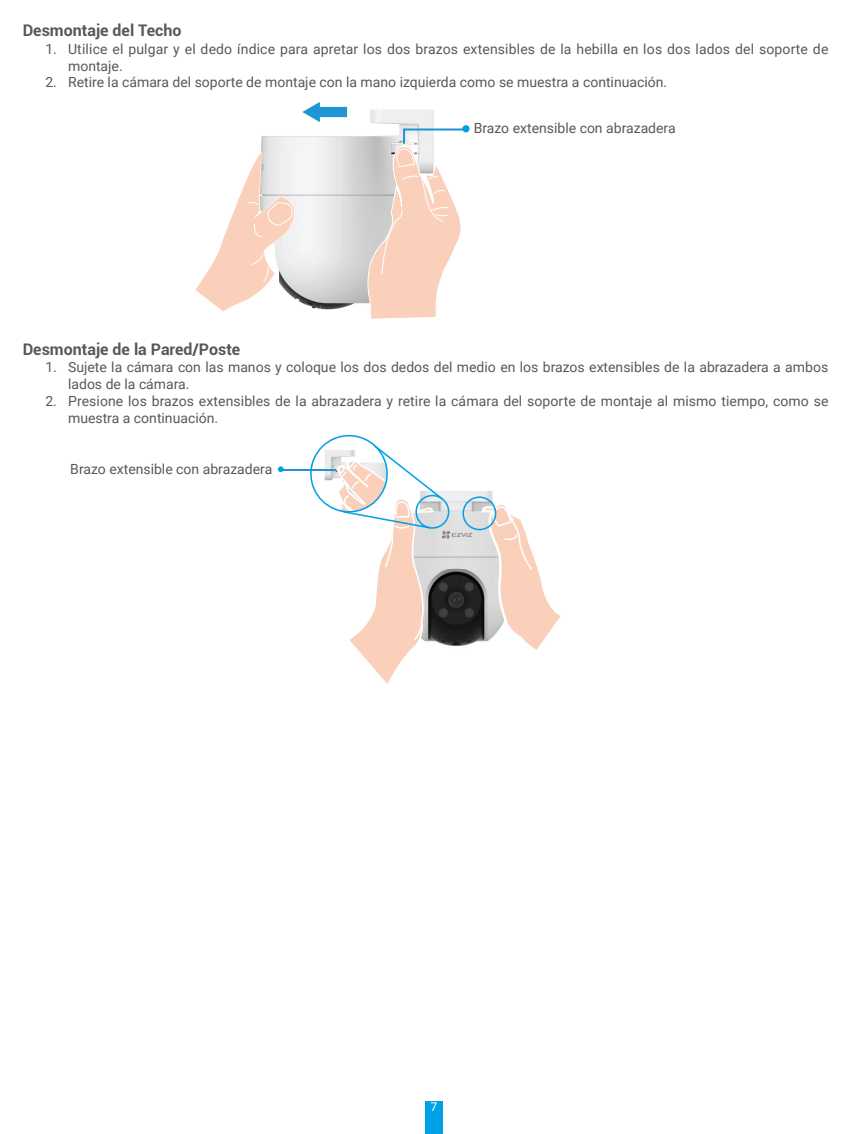
<style>
.page{position:relative;width:851px;height:1134px;background:#fff}
.page>*{position:absolute;margin:0;border:0;box-sizing:border-box;transform-origin:0 0}
.t1{font:700 16px "Roboto";color:#595857}
.t2{font:14px/16.8px "Roboto";color:#595857}
.t3{font:12px "Roboto";color:#fff}
</style>
<div class="page">
<div style="left:425px;top:1101px;width:17px;height:33px;background:#00a1e9"></div>
<img style="left:261px;top:107px;width:173px;height:203px">
<svg style="left:365px;top:128px;width:101px;height:191px"></svg>
<div style="left:462px;top:125px;width:7px;height:7px;background:#00a1e9;border-radius:50%"></div>
<svg style="left:195px;top:151px;width:102px;height:161px"></svg>
<svg style="left:302px;top:102px;width:45px;height:20px"></svg>
<img style="left:449px;top:491px;width:44px;height:156px">
<svg style="left:310px;top:435px;width:139px;height:249px"></svg>
<hr style="left:282px;top:469px;width:53px;height:1px;background:#1f95d4">
<svg style="left:278px;top:466px;width:6px;height:6px"></svg>
<svg style="left:462px;top:496px;width:99px;height:154px"></svg>
<p class="t1" style="left:23px;top:19px;width:160px">Desmontaje del Techo</p>
<p class="t2" style="left:68px;top:40px;width:761px;text-indent:-23px">1. Utilice el pulgar y el dedo índice para apretar los dos brazos extensibles de la hebilla en los dos lados del soporte de montaje.</p>
<p class="t2" style="left:45px;top:74px;width:623px">2. Retire la cámara del soporte de montaje con la mano izquierda como se muestra a continuación.</p>
<p class="t2" style="left:473px;top:119px;width:203px">Brazo extensible con abrazadera</p>
<p class="t1" style="left:23px;top:338px;width:219px">Desmontaje de la Pared/Poste</p>
<p class="t2" style="left:68px;top:359px;width:761px;text-indent:-23px">1. Sujete la cámara con las manos y coloque los dos dedos del medio en los brazos extensibles de la abrazadera a ambos lados de la cámara.</p>
<p class="t2" style="left:68px;top:392px;width:761px;text-indent:-23px">2. Presione los brazos extensibles de la abrazadera y retire la cámara del soporte de montaje al mismo tiempo, como se muestra a continuación.</p>
<p class="t2" style="left:70px;top:460px;width:203px">Brazo extensible con abrazadera</p>
<p class="t3" style="left:430px;top:1099px;width:8px">7</p>
</div>
